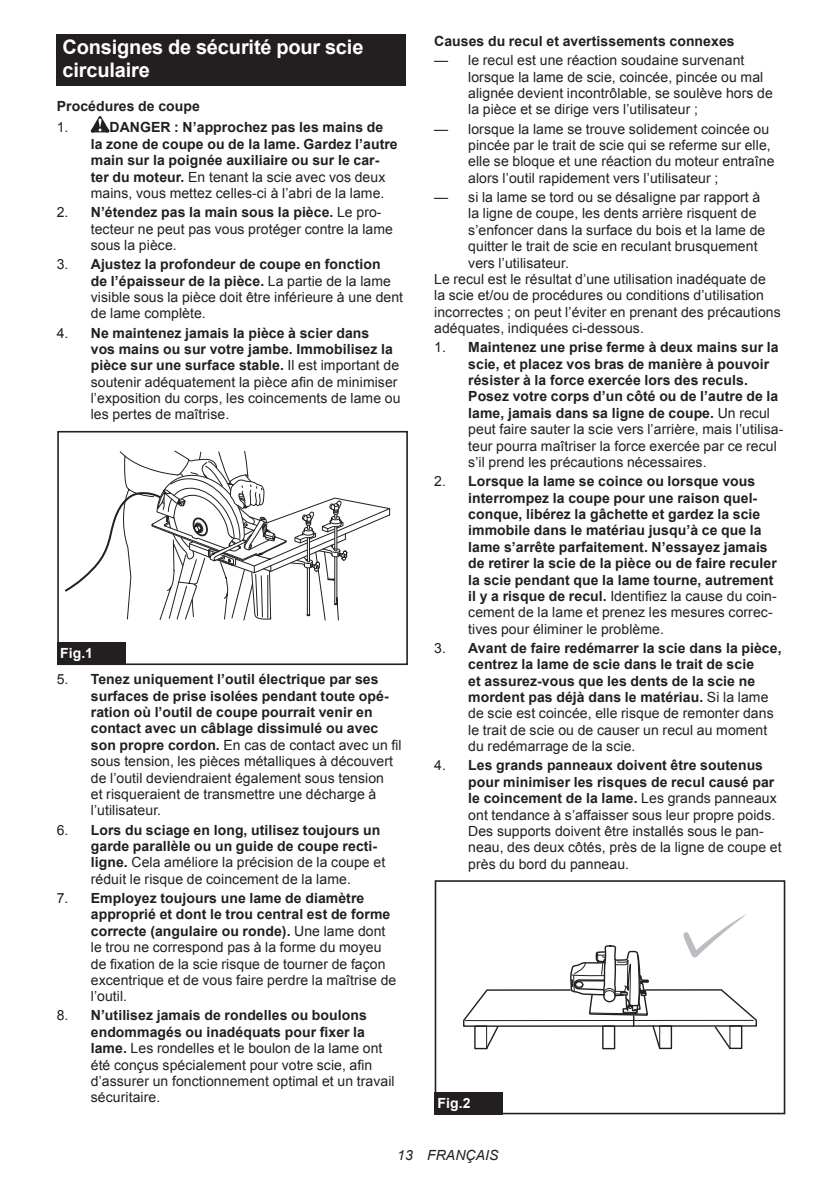
<style>
.page{position:relative;width:840px;height:1191px;background:#fff}
.page>*{position:absolute;margin:0;border:0;box-sizing:border-box;transform-origin:0 0}
.t1{font:700 20px/23.4px "Arial";letter-spacing:-.01em;color:#fff}
.t2{font:14px/16.4px "Arial";letter-spacing:.005em;color:#231f20}
.t3{font:700 14px/16.4px "Arial";letter-spacing:.005em;color:#231f20}
.t4{font:italic 14px "Arial";letter-spacing:.005em;color:#231f20}
.t5{font:700 14px "Arial";letter-spacing:.005em;color:#fff}
.s1{font-weight:400}
.s2{font-weight:700}
</style>
<div class="page">
<div style="left:57px;top:34px;width:348px;height:52px;background:#231f20"></div>
<svg style="left:91px;top:116px;width:18px;height:16px"></svg>
<svg style="left:64px;top:450px;width:327px;height:171px"></svg>
<div style="left:57px;top:431px;width:350px;height:234px;border:2px solid #231f20"></div>
<div style="left:57px;top:642px;width:68px;height:23px;background:#231f20"></div>
<svg style="left:463px;top:914px;width:294px;height:136px"></svg>
<div style="left:434px;top:880px;width:350px;height:234px;border:2px solid #231f20"></div>
<div style="left:434px;top:1091px;width:68px;height:23px;background:#231f20"></div>
<h1 class="t1" style="left:62px;top:36px;width:302px">Consignes de sécurité pour scie circulaire</h1>
<p class="t3" style="left:57px;top:98px;width:145px">Procédures de coupe</p>
<p class="t2" style="left:57px;top:119px;width:13px">1.</p>
<p class="t3" style="left:91px;top:120px;width:308px;text-indent:19px">DANGER : N’approchez pas les mains de la zone de coupe ou de la lame. Gardez l’autre main sur la poignée auxiliaire ou sur le car&shy;ter du moteur. <span class="s1">En tenant la scie avec vos deux mains, vous mettez celles-ci à l’abri de la lame.</span></p>
<p class="t2" style="left:91px;top:204px;width:303px;text-indent:-34px">2. <span class="s2">N’étendez pas la main sous la pièce.</span> Le pro&shy;tecteur ne peut pas vous protéger contre la lame sous la pièce.</p>
<p class="t2" style="left:91px;top:256px;width:314px;text-indent:-34px">3. <span class="s2">Ajustez la profondeur de coupe en fonction<br>de l’épaisseur de la pièce.</span> La partie de la lame visible sous la pièce doit être inférieure à une dent de lame complète.</p>
<p class="t2" style="left:91px;top:324px;width:311px;text-indent:-34px">4. <span class="s2">Ne maintenez jamais la pièce à scier dans<br>vos mains ou sur votre jambe. Immobilisez la pièce sur une surface stable.</span> Il est important de soutenir adéquatement la pièce afin de minimiser l’exposition du corps, les coincements de lame ou les pertes de maîtrise.</p>
<p class="t5" style="left:60px;top:644px;width:34px">Fig.1</p>
<p class="t3" style="left:91px;top:671px;width:312px;text-indent:-34px"><span class="s1">5.</span> Tenez uniquement l’outil électrique par ses surfaces de prise isolées pendant toute opé&shy;ration où l’outil de coupe pourrait venir en contact avec un câblage dissimulé ou avec son propre cordon. <span class="s1">En cas de contact avec un fil sous tension, les pièces métalliques à découvert de l’outil deviendraient également sous tension<br>et risqueraient de transmettre une décharge à l’utilisateur.</span></p>
<p class="t3" style="left:91px;top:822px;width:296px;text-indent:-34px"><span class="s1">6.</span> Lors du sciage en long, utilisez toujours un garde parallèle ou un guide de coupe recti&shy;ligne. <span class="s1">Cela améliore la précision de la coupe et réduit le risque de coincement de la lame.</span></p>
<p class="t2" style="left:91px;top:890px;width:307px;text-indent:-34px">7. <span class="s2">Employez toujours une lame de diamètre approprié et dont le trou central est de forme correcte (angulaire ou ronde).</span> Une lame dont le trou ne correspond pas à la forme du moyeu de fixation de la scie risque de tourner de façon excentrique et de vous faire perdre la maîtrise de l’outil.</p>
<p class="t2" style="left:91px;top:1007px;width:305px;text-indent:-34px">8. <span class="s2">N’utilisez jamais de rondelles ou boulons endommagés ou inadéquats pour fixer la lame.</span> Les rondelles et le boulon de la lame ont été conçus spécialement pour votre scie, afin d’assurer un fonctionnement optimal et un travail sécuritaire.</p>
<p class="t3" style="left:434px;top:33px;width:302px">Causes du recul et avertissements connexes</p>
<p class="t2" style="left:468px;top:52px;width:306px;text-indent:-34px">— le recul est une réaction soudaine survenant lorsque la lame de scie, coincée, pincée ou mal alignée devient incontrôlable, se soulève hors de la pièce et se dirige vers l’utilisateur ;</p>
<p class="t2" style="left:468px;top:121px;width:307px;text-indent:-34px">— lorsque la lame se trouve solidement coincée ou pincée par le trait de scie qui se referme sur elle, elle se bloque et une réaction du moteur entraîne alors l’outil rapidement vers l’utilisateur ;</p>
<p class="t2" style="left:434px;top:189px;width:327px">— si la lame se tord ou se désaligne par rapport à</p>
<p class="t2" style="left:468px;top:205px;width:289px">la ligne de coupe, les dents arrière risquent de</p>
<p class="t2" style="left:468px;top:222px;width:298px">s’enfoncer dans la surface du bois et la lame de</p>
<p class="t2" style="left:468px;top:238px;width:291px">quitter le trait de scie en reculant brusquement</p>
<p class="t2" style="left:468px;top:254px;width:102px">vers l’utilisateur.</p>
<p class="t2" style="left:434px;top:271px;width:333px">Le recul est le résultat d’une utilisation inadéquate de</p>
<p class="t2" style="left:434px;top:287px;width:331px">la scie et/ou de procédures ou conditions d’utilisation</p>
<p class="t2" style="left:434px;top:304px;width:348px">incorrectes ; on peut l’éviter en prenant des précautions</p>
<p class="t2" style="left:434px;top:320px;width:211px">adéquates, indiquées ci-dessous.</p>
<p class="t3" style="left:468px;top:339px;width:316px;text-indent:-34px"><span class="s1">1.</span> Maintenez une prise ferme à deux mains sur la scie, et placez vos bras de manière à pouvoir résister à la force exercée lors des reculs.<br>Posez votre corps d’un côté ou de l’autre de la lame, jamais dans sa ligne de coupe. <span class="s1">Un recul peut faire sauter la scie vers l’arrière, mais l’utilisa&shy;teur pourra maîtriser la force exercée par ce recul s’il prend les précautions nécessaires.</span></p>
<p class="t3" style="left:468px;top:473px;width:310px;text-indent:-34px"><span class="s1">2.</span> Lorsque la lame se coince ou lorsque vous interrompez la coupe pour une raison quel&shy;conque, libérez la gâchette et gardez la scie immobile dans le matériau jusqu’à ce que la lame s’arrête parfaitement. N’essayez jamais de retirer la scie de la pièce ou de faire reculer la scie pendant que la lame tourne, autrement il y a risque de recul. <span class="s1">Identifiez la cause du coin&shy;cement de la lame et prenez les mesures correc&shy;tives pour éliminer le problème.</span></p>
<p class="t3" style="left:468px;top:640px;width:315px;text-indent:-34px"><span class="s1">3.</span> Avant de faire redémarrer la scie dans la pièce, centrez la lame de scie dans le trait de scie<br>et assurez-vous que les dents de la scie ne mordent pas déjà dans le matériau. <span class="s1">Si la lame de scie est coincée, elle risque de remonter dans le trait de scie ou de causer un recul au moment du redémarrage de la scie.</span></p>
<p class="t2" style="left:468px;top:757px;width:314px;text-indent:-34px">4. <span class="s2">Les grands panneaux doivent être soutenus pour minimiser les risques de recul causé par le coincement de la lame.</span> Les grands panneaux ont tendance à s’affaisser sous leur propre poids.<br>Des supports doivent être installés sous le pan&shy;neau, des deux côtés, près de la ligne de coupe et près du bord du panneau.</p>
<p class="t5" style="left:437px;top:1093px;width:34px">Fig.2</p>
<p class="t4" style="left:397px;top:1146px;width:103px">13 FRANÇAIS</p>
</div>
